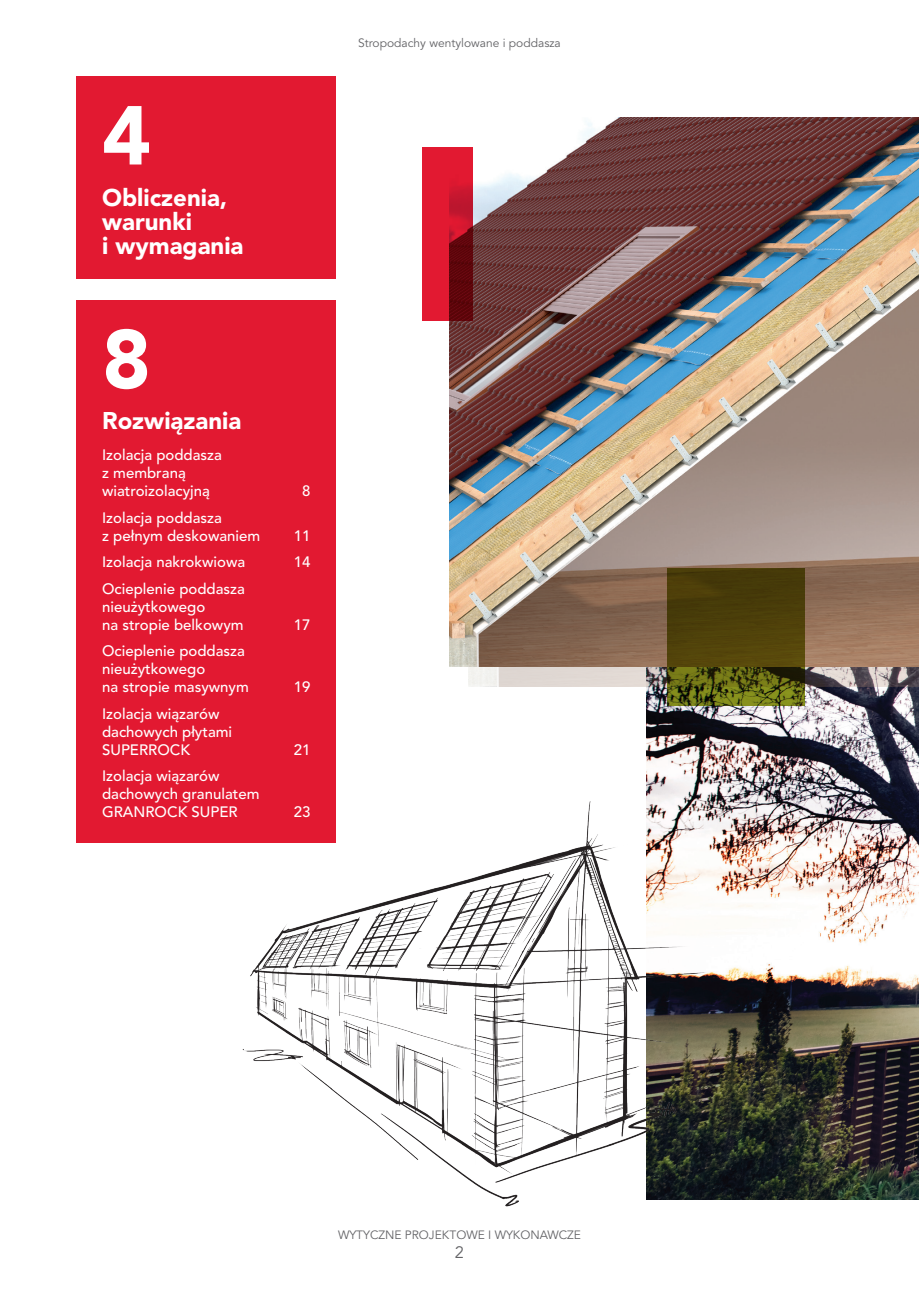
<style>
.page{position:relative;width:919px;height:1289px;background:#fff}
.page>*{position:absolute;margin:0;border:0;box-sizing:border-box;transform-origin:0 0}
.t1{font:900 82.5px "Avenir LT Pro";color:#fff}
.t2{font:900 24px/24px "Avenir LT Pro";color:#fff}
.t3{font:16.5px "Avenir LT Pro";color:#636366}
.t4{font:500 15px/18px "Avenir LT Pro";color:#fff}
.t5{font:12px "Avenir LT Pro";color:#636366}
</style>
<div class="page">
<img style="left:646px;top:686px;width:272px;height:513px">
<div style="left:77px;top:77px;width:259px;height:202px;background:#e21931"></div>
<div style="left:77px;top:300px;width:259px;height:542px;background:#e21931"></div>
<img style="left:469px;top:666px;width:449px;height:20px">
<img style="left:449px;top:117px;width:469px;height:549px">
<svg style="left:666px;top:568px;width:138px;height:138px;background:#51480d"></svg>
<svg style="left:422px;top:147px;width:51px;height:174px;background:#c01427"></svg>
<img style="left:149px;top:780px;width:633px;height:427px">
<p class="t1" style="left:102px;top:86px;width:50px">4</p>
<p class="t2" style="left:102px;top:185px;width:143px">Obliczenia, warunki<br>i wymagania</p>
<p class="t1" style="left:102px;top:309px;width:50px">8</p>
<p class="t2" style="left:102px;top:409px;width:141px">Rozwiązania</p>
<p class="t4" style="left:102px;top:446px;width:121px">Izolacja poddasza z membraną wiatroizolacyjną</p>
<p class="t4" style="left:102px;top:508px;width:160px">Izolacja poddasza<br>z pełnym deskowaniem</p>
<p class="t4" style="left:302px;top:482px;width:10px">8</p>
<p class="t4" style="left:294px;top:526px;width:18px">11</p>
<p class="t4" style="left:102px;top:553px;width:145px">Izolacja nakrokwiowa</p>
<p class="t4" style="left:294px;top:553px;width:18px">14</p>
<p class="t4" style="left:102px;top:579px;width:144px">Ocieplenie poddasza nieużytkowego<br>na stropie belkowym</p>
<p class="t4" style="left:294px;top:615px;width:18px">17</p>
<p class="t4" style="left:102px;top:642px;width:148px">Ocieplenie poddasza nieużytkowego<br>na stropie masywnym</p>
<p class="t4" style="left:102px;top:704px;width:132px">Izolacja wiązarów dachowych płytami<br>SUPERROCK</p>
<p class="t4" style="left:102px;top:767px;width:159px">Izolacja wiązarów dachowych granulatem<br>GRANROCK SUPER</p>
<p class="t4" style="left:294px;top:678px;width:18px">19</p>
<p class="t4" style="left:294px;top:740px;width:18px">21</p>
<p class="t4" style="left:294px;top:803px;width:18px">23</p>
<p class="t5" style="left:358px;top:35px;width:204px">Stropodachy wentylowane i poddasza</p>
<p class="t5" style="left:338px;top:1227px;width:244px">WYTYCZNE PROJEKTOWE I WYKONAWCZE</p>
<p class="t3" style="left:455px;top:1242px;width:11px">2</p>
</div>
